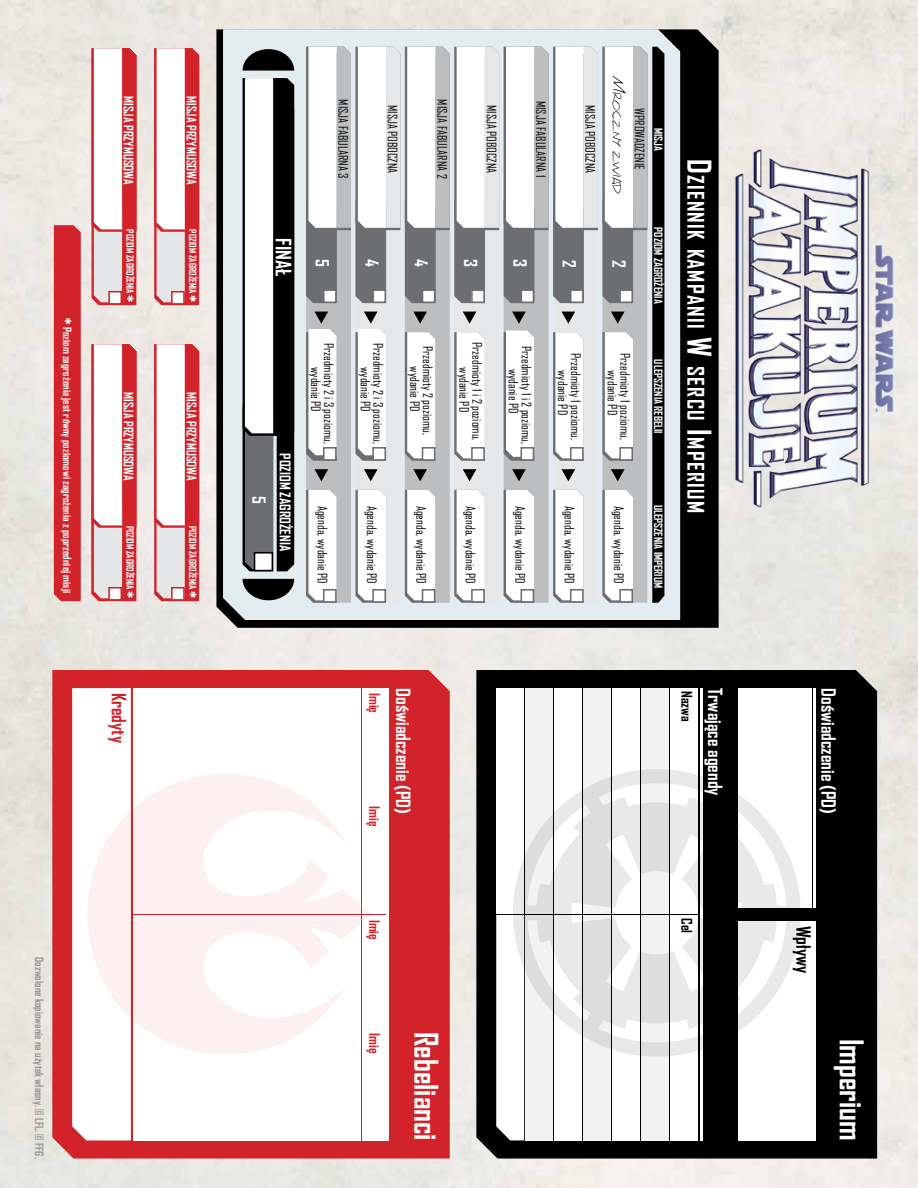
<style>
.page{position:relative;width:918px;height:1188px;background:#fff}
.page>*{position:absolute;margin:0;border:0;box-sizing:border-box;transform-origin:0 0}
.t1{font:700 31.35px "Agency FBSW";color:#fff}
.t2{font:700 21.9px "Agency FBSW";letter-spacing:.055em;color:#fff}
.t3{font:700 20.4px "Agency FBSW";color:#fff}
.t4{font:700 18.75px "Agency FBSW";color:#fff}
.t5{font:700 18.75px "Agency FBSW";color:#d2232a}
.t6{font:700 18.75px "Agency FBSW";color:#000}
.t7{font:700 17.25px "Agency FBSW";color:#fff}
.t8{font:700 14.1px "Agency FBSW";color:#fff}
.t9{font:700 14.1px "Agency FBSW";color:#d2232a}
.t10{font:700 14.1px "Agency FBSW";color:#000}
.t11{font:12.6px/12.9px "Agency FB";color:#000}
.t12{font:700 12.6px "Agency FBSW";color:#fff}
.t13{font:700 10.95px "Agency FBSW";color:#fff}
.t14{font:700 10.95px "Agency FBSW";color:#939598}
.t15{font:9.9px "Daniel";color:#000}
.t16{font:700 9.45px "Agency FBSW";letter-spacing:-.01em;color:#fff}
.s1{font-size:14.1px}
.s2{font-size:31.35px}
</style>
<div class="page">
<img style="left:0;top:0;width:918px;height:1188px">
<div style="left:52px;top:670px;width:398px;height:489px;background:#d2232a"></div>
<div style="left:476px;top:670px;width:401px;height:489px;background:#000"></div>
<svg style="left:154px;top:48px;width:45px;height:257px"></svg>
<svg style="left:154px;top:344px;width:45px;height:257px"></svg>
<svg style="left:92px;top:48px;width:44px;height:257px"></svg>
<svg style="left:92px;top:344px;width:44px;height:257px"></svg>
<div style="left:54px;top:225px;width:27px;height:376px;background:#d2232a"></div>
<svg style="left:216px;top:29px;width:503px;height:599px;background:#080807"></svg>
<svg style="left:222px;top:28px;width:459px;height:593px;background:#acb2b5"></svg>
<div style="left:226px;top:32px;width:452px;height:586px;background:#e2ecf1"></div>
<svg style="left:306px;top:47px;width:358px;height:556px"></svg>
<svg style="left:243px;top:49px;width:51px;height:22px"></svg>
<svg style="left:243px;top:579px;width:51px;height:21px"></svg>
<svg style="left:243px;top:78px;width:51px;height:493px"></svg>
<div style="left:255px;top:553px;width:17px;height:18px;background:#fff"></div>
<div style="left:254px;top:552px;width:19px;height:19px;border:2px solid #000"></div>
<div style="left:133px;top:688px;width:228px;height:112px;background:#fff"></div>
<div style="left:133px;top:1028px;width:228px;height:112px;background:#fff"></div>
<hr style="left:813px;top:688px;width:3px;height:220px;background:#fff">
<div style="left:738px;top:688px;width:74px;height:220px;background:#fff"></div>
<hr style="left:700px;top:688px;width:2px;height:452px;background:#fff">
<div style="left:738px;top:921px;width:78px;height:219px;background:#fff"></div>
<svg style="left:72px;top:688px;width:59px;height:452px"></svg>
<div style="left:671px;top:688px;width:27px;height:226px;background:#fff"></div>
<div style="left:641px;top:688px;width:28px;height:226px;background:#f2f2f2"></div>
<div style="left:612px;top:688px;width:28px;height:226px;background:#fff"></div>
<div style="left:583px;top:688px;width:28px;height:226px;background:#f2f2f2"></div>
<div style="left:554px;top:688px;width:28px;height:226px;background:#fff"></div>
<div style="left:525px;top:688px;width:28px;height:226px;background:#f2f2f2"></div>
<div style="left:496px;top:688px;width:28px;height:226px;background:#fff"></div>
<div style="left:671px;top:915px;width:27px;height:225px;background:#fff"></div>
<div style="left:641px;top:915px;width:28px;height:225px;background:#f2f2f2"></div>
<div style="left:612px;top:915px;width:28px;height:225px;background:#fff"></div>
<div style="left:583px;top:915px;width:28px;height:225px;background:#f2f2f2"></div>
<div style="left:554px;top:915px;width:28px;height:225px;background:#fff"></div>
<div style="left:525px;top:915px;width:28px;height:225px;background:#f2f2f2"></div>
<svg style="left:496px;top:915px;width:28px;height:225px"></svg>
<hr style="left:387px;top:688px;width:2px;height:452px;background:#fff">
<div style="left:362px;top:688px;width:23px;height:112px;background:#fff"></div>
<div style="left:362px;top:802px;width:23px;height:112px;background:#fff"></div>
<div style="left:362px;top:915px;width:23px;height:112px;background:#fff"></div>
<div style="left:362px;top:1028px;width:23px;height:112px;background:#fff"></div>
<svg style="left:513px;top:769px;width:288px;height:288px"></svg>
<svg style="left:87px;top:772px;width:284px;height:284px;fill:#fcf0f0"></svg>
<img style="left:732px;top:146px;width:165px;height:365px">
<p class="t13" style="left:74px;top:327px;width:268px;rotate:90deg">Poziom zagrożenia jest równy poziomowi zagrożenia z poprzedniej misji</p>
<p class="t12" style="left:137px;top:96px;width:91px;rotate:90deg">MISJA PRZYMUSOWA</p>
<p class="t16" style="left:136px;top:229px;width:65px;rotate:90deg">POZIOM ZAGROŻENIA</p>
<p class="t12" style="left:137px;top:392px;width:91px;rotate:90deg">MISJA PRZYMUSOWA</p>
<p class="t16" style="left:136px;top:526px;width:65px;rotate:90deg">POZIOM ZAGROŻENIA</p>
<p class="t12" style="left:199px;top:96px;width:91px;rotate:90deg">MISJA PRZYMUSOWA</p>
<p class="t16" style="left:199px;top:229px;width:65px;rotate:90deg">POZIOM ZAGROŻENIA</p>
<p class="t12" style="left:199px;top:392px;width:91px;rotate:90deg">MISJA PRZYMUSOWA</p>
<p class="t16" style="left:199px;top:526px;width:65px;rotate:90deg">POZIOM ZAGROŻENIA</p>
<h3 class="t3" style="left:296px;top:238px;width:40px;rotate:90deg">FINAŁ</h3>
<h3 class="t7" style="left:270px;top:496px;width:9px;rotate:90deg">5</h3>
<p class="t8" style="left:294px;top:453px;width:99px;rotate:90deg">POZIOM ZAGROŻENIA</p>
<p class="t11" style="left:350px;top:99px;width:81px;rotate:90deg">MISJA FABULARNA 3</p>
<p class="t11" style="left:399px;top:105px;width:70px;rotate:90deg">MISJA POBOCZNA</p>
<p class="t11" style="left:449px;top:99px;width:80px;rotate:90deg">MISJA FABULARNA 2</p>
<p class="t11" style="left:498px;top:105px;width:70px;rotate:90deg">MISJA POBOCZNA</p>
<p class="t11" style="left:548px;top:101px;width:78px;rotate:90deg">MISJA FABULARNA 1</p>
<h3 class="t7" style="left:333px;top:259px;width:9px;rotate:90deg">5</h3>
<h3 class="t7" style="left:383px;top:259px;width:9px;rotate:90deg">4</h3>
<h3 class="t7" style="left:432px;top:259px;width:9px;rotate:90deg">4</h3>
<h3 class="t7" style="left:481px;top:259px;width:9px;rotate:90deg">3</h3>
<h3 class="t7" style="left:531px;top:259px;width:9px;rotate:90deg">3</h3>
<p class="t11" style="left:597px;top:105px;width:70px;rotate:90deg">MISJA POBOCZNA</p>
<h3 class="t7" style="left:580px;top:260px;width:9px;rotate:90deg">2</h3>
<p class="t15" style="left:622px;top:76px;width:120px;rotate:90deg"><span class="s1">M</span>roczny zwiad</p>
<p class="t11" style="left:646px;top:108px;width:63px;rotate:90deg">WPROWADZENIE</p>
<p class="t13" style="left:665px;top:128px;width:25px;rotate:90deg">MISJA</p>
<h3 class="t7" style="left:630px;top:260px;width:9px;rotate:90deg">2</h3>
<p class="t13" style="left:665px;top:227px;width:78px;rotate:90deg">POZIOM ZAGROŻENIA</p>
<p class="t11" style="left:336px;top:367px;width:79px;text-indent:-24px;rotate:90deg">Przedmioty 2 i 3 poziomu, wydanie PD</p>
<p class="t11" style="left:385px;top:367px;width:79px;text-indent:-24px;rotate:90deg">Przedmioty 2 i 3 poziomu, wydanie PD</p>
<p class="t11" style="left:434px;top:346px;width:90px;text-align:center;rotate:90deg">Przedmioty 2 poziomu, wydanie PD</p>
<p class="t11" style="left:484px;top:342px;width:100px;text-align:center;rotate:90deg">Przedmioty 1 i 2 poziomu, wydanie PD</p>
<p class="t11" style="left:533px;top:369px;width:77px;text-indent:-23px;rotate:90deg">Przedmioty 1 i 2 poziomu, wydanie PD</p>
<p class="t11" style="left:583px;top:370px;width:71px;text-indent:-17px;rotate:90deg">Przedmioty 1 poziomu, wydanie PD</p>
<p class="t11" style="left:632px;top:370px;width:71px;text-indent:-17px;rotate:90deg">Przedmioty 1 poziomu, wydanie PD</p>
<p class="t13" style="left:665px;top:359px;width:76px;rotate:90deg">ULEPSZENIA REBELII</p>
<p class="t11" style="left:329px;top:506px;width:79px;rotate:90deg">Agenda, wydanie PD</p>
<p class="t11" style="left:379px;top:506px;width:79px;rotate:90deg">Agenda, wydanie PD</p>
<p class="t11" style="left:428px;top:506px;width:79px;rotate:90deg">Agenda, wydanie PD</p>
<p class="t11" style="left:477px;top:506px;width:79px;rotate:90deg">Agenda, wydanie PD</p>
<p class="t11" style="left:527px;top:506px;width:79px;rotate:90deg">Agenda, wydanie PD</p>
<p class="t11" style="left:576px;top:506px;width:79px;rotate:90deg">Agenda, wydanie PD</p>
<p class="t11" style="left:626px;top:506px;width:79px;rotate:90deg">Agenda, wydanie PD</p>
<p class="t13" style="left:665px;top:505px;width:85px;rotate:90deg">ULEPSZENIA IMPERIUM</p>
<h2 class="t2" style="left:709px;top:159px;width:355px;rotate:90deg"><span class="s2">D</span>ziennik kampanii <span class="s2">W</span> sercu <span class="s2">i</span>mperium</h2>
<p class="t14" style="left:46px;top:957px;width:203px;rotate:90deg">Dozwolone kopiowanie na użytek własny. © LFL. © FFG.</p>
<h3 class="t5" style="left:131px;top:693px;width:52px;rotate:90deg">Kredyty</h3>
<h3 class="t4" style="left:415px;top:688px;width:127px;rotate:90deg">Doświadczenie (PD)</h3>
<p class="t10" style="left:695px;top:691px;width:32px;rotate:90deg">Nazwa</p>
<p class="t9" style="left:383px;top:693px;width:22px;rotate:90deg">Imię</p>
<p class="t9" style="left:383px;top:806px;width:22px;rotate:90deg">Imię</p>
<h3 class="t4" style="left:727px;top:688px;width:109px;rotate:90deg">Trwające agendy</h3>
<p class="t9" style="left:383px;top:920px;width:22px;rotate:90deg">Imię</p>
<p class="t10" style="left:695px;top:918px;width:16px;rotate:90deg">Cel</p>
<h3 class="t4" style="left:840px;top:688px;width:127px;rotate:90deg">Doświadczenie (PD)</h3>
<h3 class="t6" style="left:815px;top:926px;width:50px;rotate:90deg">Wpływy</h3>
<p class="t9" style="left:383px;top:1033px;width:22px;rotate:90deg">Imię</p>
<h1 class="t1" style="left:446px;top:1032px;width:110px;rotate:90deg">Rebelianci</h1>
<h1 class="t1" style="left:871px;top:1039px;width:103px;rotate:90deg">Imperium</h1>
</div>
